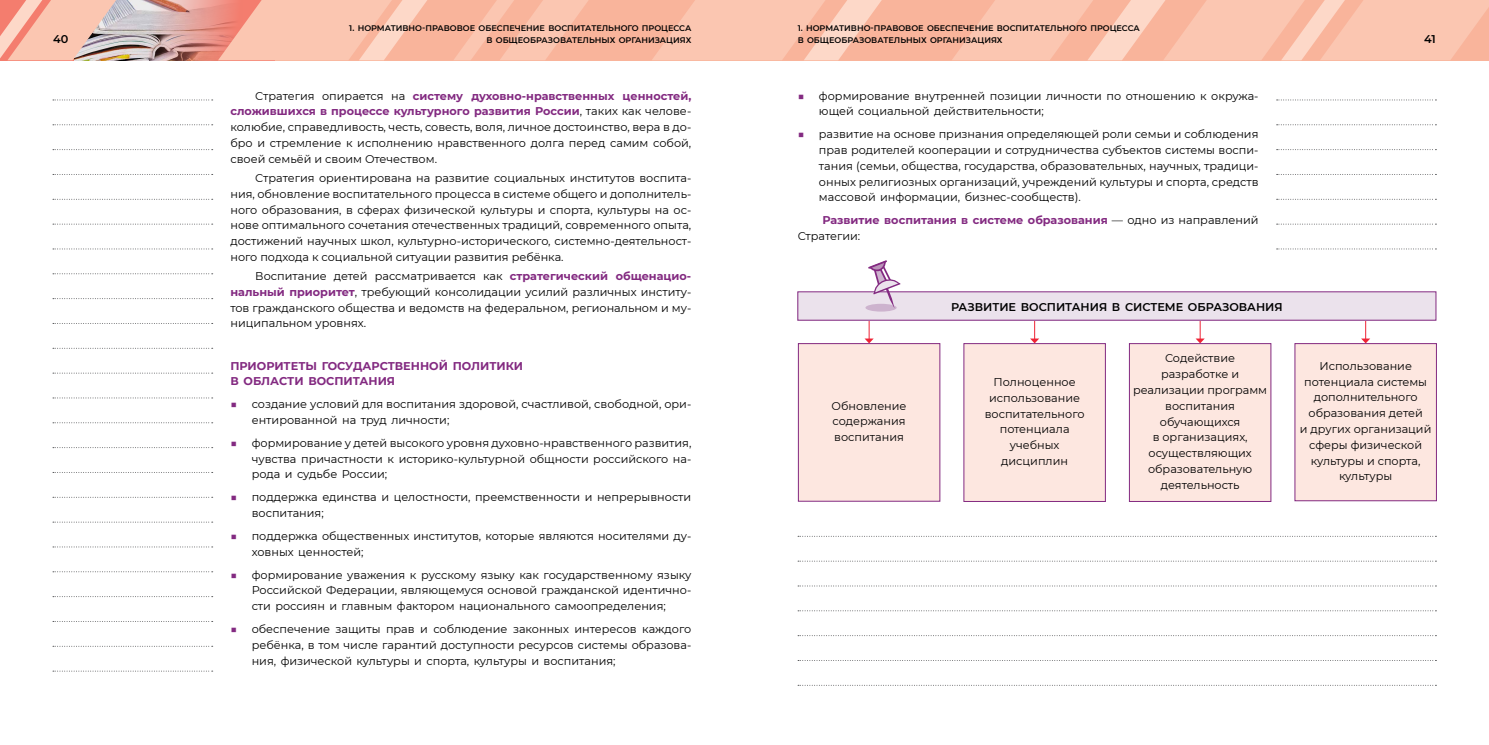
<style>
.page{position:relative;width:1489px;height:745px;background:#fff}
.page>*{position:absolute;margin:0;border:0;box-sizing:border-box;transform-origin:0 0}
.t1{font:11.25px/15.8px "Montserrat";color:#000;text-align:justify}
.t2{font:700 11.25px/15.8px "Montserrat";color:#832a81}
.t3{font:600 11.25px "Montserrat";color:#000}
.t4{font:600 8.12px/11.4px "Montserrat";color:#000;text-align:right}
.s1{font-weight:700;color:#832a81}
.s2{color:#832a81}
.s3{font-weight:400;color:#000}
</style>
<div class="page">
<div style="left:0;top:0;width:1488px;height:60px;background:#f9b49b"></div>
<img style="left:129px;top:0;width:89px;height:60px">
<svg style="left:652px;top:0;width:230px;height:60px"></svg>
<svg style="left:952px;top:0;width:536px;height:60px"></svg>
<svg style="left:218px;top:0;width:209px;height:60px"></svg>
<svg style="left:454px;top:0;width:134px;height:60px"></svg>
<img style="left:0;top:0;width:129px;height:60px">
<svg style="left:53px;top:99px;width:160px;height:1px"></svg>
<svg style="left:53px;top:124px;width:160px;height:1px"></svg>
<svg style="left:53px;top:149px;width:160px;height:1px"></svg>
<svg style="left:53px;top:174px;width:160px;height:1px"></svg>
<svg style="left:53px;top:199px;width:160px;height:1px"></svg>
<svg style="left:53px;top:223px;width:160px;height:1px"></svg>
<svg style="left:53px;top:248px;width:160px;height:1px"></svg>
<svg style="left:53px;top:273px;width:160px;height:1px"></svg>
<svg style="left:53px;top:298px;width:160px;height:1px"></svg>
<svg style="left:53px;top:323px;width:160px;height:1px"></svg>
<svg style="left:53px;top:348px;width:160px;height:1px"></svg>
<svg style="left:53px;top:372px;width:160px;height:1px"></svg>
<svg style="left:53px;top:397px;width:160px;height:1px"></svg>
<svg style="left:53px;top:422px;width:160px;height:1px"></svg>
<svg style="left:53px;top:447px;width:160px;height:1px"></svg>
<svg style="left:53px;top:472px;width:160px;height:1px"></svg>
<svg style="left:53px;top:496px;width:160px;height:1px"></svg>
<svg style="left:53px;top:521px;width:160px;height:1px"></svg>
<svg style="left:53px;top:546px;width:160px;height:1px"></svg>
<svg style="left:53px;top:571px;width:160px;height:1px"></svg>
<svg style="left:53px;top:596px;width:160px;height:1px"></svg>
<svg style="left:53px;top:645px;width:160px;height:1px"></svg>
<svg style="left:53px;top:670px;width:160px;height:1px"></svg>
<svg style="left:1276px;top:99px;width:160px;height:1px"></svg>
<svg style="left:1276px;top:124px;width:160px;height:1px"></svg>
<svg style="left:1276px;top:149px;width:160px;height:1px"></svg>
<svg style="left:1276px;top:174px;width:160px;height:1px"></svg>
<svg style="left:1276px;top:199px;width:160px;height:1px"></svg>
<svg style="left:1276px;top:223px;width:160px;height:1px"></svg>
<svg style="left:1276px;top:248px;width:160px;height:1px"></svg>
<hr style="left:1199px;top:300px;width:1px;height:39px;background:#ee2436">
<svg style="left:1195px;top:338px;width:9px;height:5px"></svg>
<hr style="left:1034px;top:300px;width:1px;height:39px;background:#ee2436">
<svg style="left:1030px;top:338px;width:9px;height:5px"></svg>
<hr style="left:1365px;top:300px;width:1px;height:39px;background:#ee2436">
<svg style="left:1361px;top:338px;width:9px;height:5px"></svg>
<hr style="left:868px;top:300px;width:1px;height:39px;background:#ee2436">
<svg style="left:864px;top:338px;width:9px;height:5px"></svg>
<div style="left:798px;top:343px;width:141px;height:158px;background:#fde7e0"></div>
<div style="left:798px;top:343px;width:142px;height:158px;border:1px solid #832a81"></div>
<div style="left:1294px;top:343px;width:142px;height:157px;background:#fde7e0"></div>
<div style="left:963px;top:343px;width:142px;height:158px;background:#fde7e0"></div>
<div style="left:1129px;top:343px;width:141px;height:158px;background:#fde7e0"></div>
<div style="left:1129px;top:343px;width:141px;height:158px;border:1px solid #832a81"></div>
<div style="left:797px;top:291px;width:638px;height:29px;background:#ebe2ec"></div>
<div style="left:865px;top:303px;width:31px;height:8px;background:#cdb3ce;border-radius:50%"></div>
<svg style="left:868px;top:260px;width:32px;height:48px"></svg>
<svg style="left:798px;top:535px;width:638px;height:1px"></svg>
<svg style="left:798px;top:560px;width:638px;height:1px"></svg>
<svg style="left:798px;top:585px;width:638px;height:1px"></svg>
<svg style="left:798px;top:610px;width:638px;height:1px"></svg>
<svg style="left:798px;top:635px;width:638px;height:1px"></svg>
<svg style="left:798px;top:684px;width:638px;height:1px"></svg>
<p class="t3" style="left:53px;top:31px;width:17px">40</p>
<p class="t4" style="left:349px;top:22px;width:343px">1. НОРМАТИВНО-ПРАВОВОЕ ОБЕСПЕЧЕНИЕ ВОСПИТАТЕЛЬНОГО ПРОЦЕССА<br>В ОБЩЕОБРАЗОВАТЕЛЬНЫХ ОРГАНИЗАЦИЯХ</p>
<p class="t4" style="left:797px;top:22px;width:343px;text-align:left">1. НОРМАТИВНО-ПРАВОВОЕ ОБЕСПЕЧЕНИЕ ВОСПИТАТЕЛЬНОГО ПРОЦЕССА<br>В ОБЩЕОБРАЗОВАТЕЛЬНЫХ ОРГАНИЗАЦИЯХ</p>
<p class="t3" style="left:1423px;top:31px;width:13px">41</p>
<p class="t1" style="left:230px;top:87px;width:462px;text-indent:25px">Стратегия опирается на <span class="s1">систему духовно-нравственных ценностей, сложившихся в процессе культурного развития России</span>, таких как челове&shy;колюбие, справедливость, честь, совесть, воля, личное достоинство, вера в до&shy;бро и стремление к исполнению нравственного долга перед самим собой, своей семьёй и своим Отечеством.</p>
<p class="t1" style="left:230px;top:169px;width:462px;text-indent:25px">Стратегия ориентирована на развитие социальных институтов воспита&shy;ния, обновление воспитательного процесса в системе общего и дополнитель&shy;ного образования, в сферах физической культуры и спорта, культуры на ос&shy;нове оптимального сочетания отечественных традиций, современного опыта, достижений научных школ, культурно-исторического, системно-деятельност&shy;ного подхода к социальной ситуации развития ребёнка.</p>
<p class="t1" style="left:230px;top:268px;width:462px;text-indent:25px">Воспитание детей рассматривается как <span class="s1">стратегический общенацио&shy;нальный приоритет</span>, требующий консолидации усилий различных институ&shy;тов гражданского общества и ведомств на федеральном, региональном и му&shy;ниципальном уровнях.</p>
<p class="t2" style="left:230px;top:357px;width:294px">ПРИОРИТЕТЫ ГОСУДАРСТВЕННОЙ ПОЛИТИКИ<br>В ОБЛАСТИ ВОСПИТАНИЯ</p>
<p class="t1" style="left:252px;top:396px;width:441px;text-indent:-21px"><span class="s2">■</span> создание условий для воспитания здоровой, счастливой, свободной, ори&shy;ентированной на труд личности;</p>
<p class="t1" style="left:252px;top:434px;width:441px;text-indent:-21px"><span class="s2">■</span> формирование у детей высокого уровня духовно-нравственного развития, чувства причастности к историко-культурной общности российского на&shy;рода и судьбе России;</p>
<p class="t1" style="left:252px;top:488px;width:441px;text-indent:-21px"><span class="s2">■</span> поддержка единства и целостности, преемственности и непрерывности воспитания;</p>
<p class="t1" style="left:252px;top:527px;width:441px;text-indent:-21px"><span class="s2">■</span> поддержка общественных институтов, которые являются носителями ду&shy;ховных ценностей;</p>
<p class="t1" style="left:252px;top:566px;width:441px;text-indent:-21px"><span class="s2">■</span> формирование уважения к русскому языку как государственному языку Российской Федерации, являющемуся основой гражданской идентично&shy;сти россиян и главным фактором национального самоопределения;</p>
<p class="t1" style="left:252px;top:620px;width:441px;text-indent:-21px"><span class="s2">■</span> обеспечение защиты прав и соблюдение законных интересов каждого ребёнка, в том числе гарантий доступности ресурсов системы образова&shy;ния, физической культуры и спорта, культуры и воспитания;</p>
<p class="t1" style="left:819px;top:87px;width:441px;text-indent:-21px"><span class="s2">■</span> формирование внутренней позиции личности по отношению к окружа&shy;ющей социальной действительности;</p>
<p class="t1" style="left:819px;top:126px;width:441px;text-indent:-21px"><span class="s2">■</span> развитие на основе признания определяющей роли семьи и соблюдения прав родителей кооперации и сотрудничества субъектов системы воспи&shy;тания (семьи, общества, государства, образовательных, научных, традици&shy;онных религиозных организаций, учреждений культуры и спорта, средств массовой информации, бизнес-сообществ).</p>
<p class="t2" style="left:797px;top:211px;width:462px;text-indent:25px">Развитие воспитания в системе образования <span class="s3">— одно из направлений<br>Стратегии:</span></p>
<p class="t1" style="left:831px;top:397px;width:76px">Обновление содержания воспитания</p>
<p class="t3" style="left:951px;top:299px;width:333px">РАЗВИТИЕ ВОСПИТАНИЯ В СИСТЕМЕ ОБРАЗОВАНИЯ</p>
<p class="t1" style="left:984px;top:373px;width:101px;text-align:center">Полноценное использование воспитательного потенциала учебных дисциплин</p>
<p class="t1" style="left:1133px;top:350px;width:136px;text-align:center">Содействие разработке и реализации программ воспитания обучающихся<br>в организациях, осуществляющих образовательную деятельность</p>
<p class="t1" style="left:1299px;top:357px;width:133px;text-align:center">Использование потенциала системы дополнительного образования детей<br>и других организаций сферы физической культуры и спорта, культуры</p>
</div>
